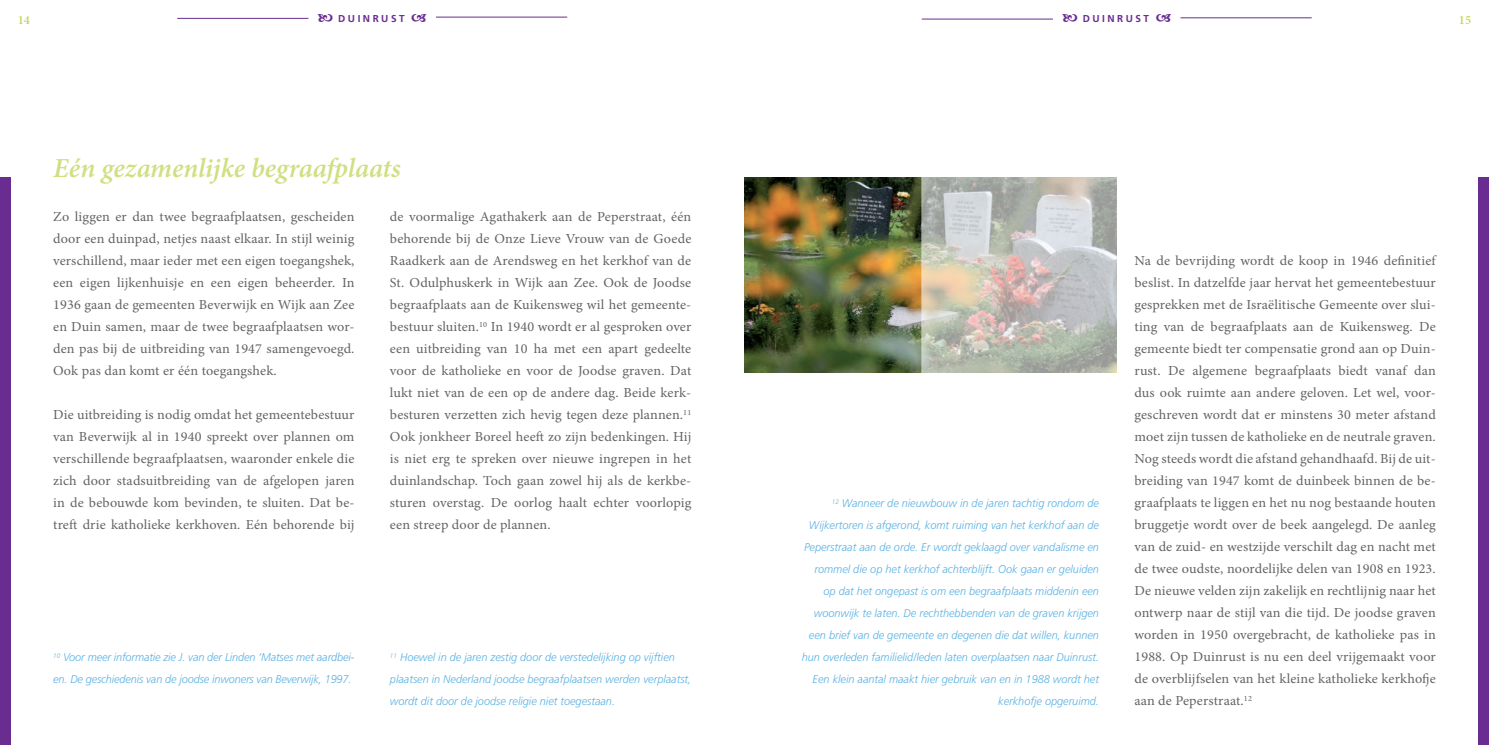
<style>
.page{position:relative;width:1489px;height:745px;background:#fff}
.page>*{position:absolute;margin:0;border:0;box-sizing:border-box;transform-origin:0 0}
.t1{font:italic 600 27.5px "Minion Pro";letter-spacing:-.005em;color:#cfe081}
.t2{font:13.75px/22px "Minion Pro";letter-spacing:.01em;color:#636366;text-align:justify}
.t3{font:600 12.5px "Minion Pro";color:#c1d954}
.t4{font:italic 300 11.25px/22px "Frutiger LT Std";color:#5ab1e3}
.t5{font:700 10px "Frutiger LT Std";letter-spacing:.25em;color:#692c91}
</style>
<div class="page">
<hr style="left:177px;top:18px;width:131px;height:1px;background:#692c91">
<hr style="left:436px;top:17px;width:131px;height:1px;background:#692c91">
<hr style="left:921px;top:19px;width:131px;height:1px;background:#692c91">
<hr style="left:1180px;top:17px;width:131px;height:1px;background:#692c91">
<div style="left:0;top:177px;width:11px;height:567px;background:#692c91"></div>
<div style="left:1478px;top:177px;width:10px;height:567px;background:#692c91"></div>
<img style="left:744px;top:177px;width:177px;height:195px">
<svg style="left:921px;top:177px;width:195px;height:195px;background:#c1bfb8"></svg>
<p class="t3" style="left:18px;top:11px;width:14px">14</p>
<p class="t5" style="left:338px;top:13px;width:68px">DUINRUST</p>
<p class="t5" style="left:1082px;top:13px;width:68px">DUINRUST</p>
<p class="t3" style="left:1458px;top:11px;width:14px">15</p>
<h1 class="t1" style="left:53px;top:149px;width:349px">Eén gezamenlijke begraafplaats</h1>
<p class="t2" style="left:53px;top:206px;width:303px">Zo liggen er dan twee begraafplaatsen, gescheiden door een duinpad, netjes naast elkaar. In stijl weinig verschillend, maar ieder met een eigen toegangshek, een eigen lijkenhuisje en een eigen beheerder. In 1936 gaan de gemeenten Beverwijk en Wijk aan Zee en Duin samen, maar de twee begraafplaatsen wor&shy;den pas bij de uitbreiding van 1947 samengevoegd.<br>Ook pas dan komt er één toegangshek.</p>
<p class="t2" style="left:53px;top:403px;width:303px">Die uitbreiding is nodig omdat het gemeentebestuur van Beverwijk al in 1940 spreekt over plannen om verschillende begraafplaatsen, waaronder enkele die zich door stadsuitbreiding van de afgelopen jaren in de bebouwde kom bevinden, te sluiten. Dat be&shy;treft drie katholieke kerkhoven. Eén behorende bij</p>
<p class="t2" style="left:390px;top:206px;width:303px">de voormalige Agathakerk aan de Peperstraat, één behorende bij de Onze Lieve Vrouw van de Goede Raadkerk aan de Arendsweg en het kerkhof van de St. Odulphuskerk in Wijk aan Zee. Ook de Joodse begraafplaats aan de Kuikensweg wil het gemeente&shy;bestuur sluiten.<sup>10</sup> In 1940 wordt er al gesproken over een uitbreiding van 10 ha met een apart gedeelte voor de katholieke en voor de Joodse graven. Dat lukt niet van de een op de andere dag. Beide kerk&shy;besturen verzetten zich hevig tegen deze plannen.<sup>11<br></sup>Ook jonkheer Boreel heeft zo zijn bedenkingen. Hij is niet erg te spreken over nieuwe ingrepen in het duinlandschap. Toch gaan zowel hij als de kerkbe&shy;sturen overstag. De oorlog haalt echter voorlopig een streep door de plannen.</p>
<p class="t4" style="left:53px;top:646px;width:303px"><sup>10</sup> Voor meer informatie zie J. van der Linden ‘Matses met aardbei&shy;en. De geschiedenis van de joodse inwoners van Beverwijk, 1997.</p>
<p class="t4" style="left:390px;top:646px;width:303px"><sup>11</sup> Hoewel in de jaren zestig door de verstedelijking op vijftien plaatsen in Nederland joodse begraafplaatsen werden verplaatst, wordt dit door de joodse religie niet toegestaan.</p>
<p class="t4" style="left:801px;top:492px;width:299px;text-align:right"><sup>12</sup> Wanneer de nieuwbouw in de jaren tachtig rondom de Wijkertoren is afgerond, komt ruiming van het kerkhof aan de Peperstraat aan de orde. Er wordt geklaagd over vandalisme en rommel die op het kerkhof achterblijft. Ook gaan er geluiden op dat het ongepast is om een begraafplaats middenin een woonwijk te laten. De rechthebbenden van de graven krijgen een brief van de gemeente en degenen die dat willen, kunnen hun overleden familielid/leden laten overplaatsen naar Duinrust.<br>Een klein aantal maakt hier gebruik van en in 1988 wordt het kerkhofje opgeruimd.</p>
<p class="t2" style="left:1134px;top:250px;width:303px">Na de bevrijding wordt de koop in 1946 definitief beslist. In datzelfde jaar hervat het gemeentebestuur gesprekken met de Israëlitische Gemeente over slui&shy;ting van de begraafplaats aan de Kuikensweg. De gemeente biedt ter compensatie grond aan op Duin&shy;rust. De algemene begraafplaats biedt vanaf dan dus ook ruimte aan andere geloven. Let wel, voor&shy;geschreven wordt dat er minstens 30 meter afstand moet zijn tussen de katholieke en de neutrale graven.<br>Nog steeds wordt die afstand gehandhaafd. Bij de uit&shy;breiding van 1947 komt de duinbeek binnen de be&shy;graafplaats te liggen en het nu nog bestaande houten bruggetje wordt over de beek aangelegd. De aanleg van de zuid- en westzijde verschilt dag en nacht met de twee oudste, noordelijke delen van 1908 en 1923.<br>De nieuwe velden zijn zakelijk en rechtlijnig naar het ontwerp naar de stijl van die tijd. De joodse graven worden in 1950 overgebracht, de katholieke pas in 1988. Op Duinrust is nu een deel vrijgemaakt voor de overblijfselen van het kleine katholieke kerkhofje aan de Peperstraat.<sup>12</sup></p>
</div>
